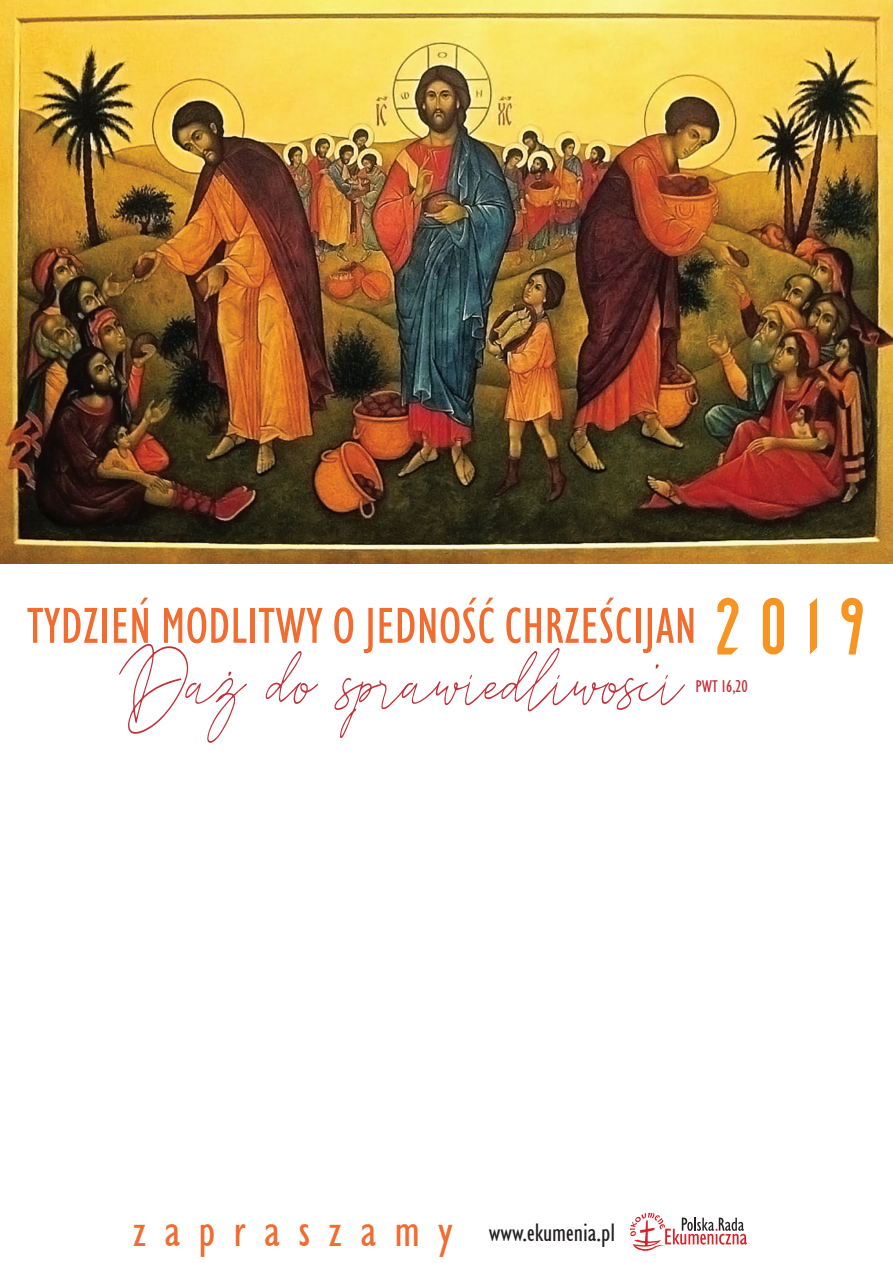
<style>
.page{position:relative;width:893px;height:1263px;background:#fff}
.page>*{position:absolute;margin:0;border:0;box-sizing:border-box;transform-origin:0 0}
.t1{font:85.8px "Reman";color:#c32e37}
.t2{font:81px "POGO Display";color:#f79524}
.t3{font:68.55px "Reman";color:#c32e37}
.t4{font:68.55px "Reman";color:#bd3728}
.t5{font:condensed 51px "Humanist 521 BT";color:#f06c30}
.t6{font:condensed 46.65px "Humanist 521 BT";letter-spacing:.39em;color:#f06c30}
.t7{font:condensed 25.5px "Humanist 521 BT";color:#231f20}
.t8{font:condensed 17.1px "Humanist 521 BT";color:#c32e37}
.s1{font-family:"Humanist 521 BT";font-stretch:condensed;font-size:51px;color:#f06c30}
</style>
<div class="page">
<svg style="left:630px;top:1212px;width:117px;height:39px"></svg>
<img style="left:0;top:0;width:893px;height:563px">
<p class="t5" style="left:27px;top:596px;width:649px">TYDZIENĆ MODLITWY O JEDNOSĆ CHRZESCIJA</p>
<p class="t5" style="left:461px;top:596px;width:19px">Ć</p>
<h2 class="t2" style="left:598px;top:590px;width:278px"><span class="s1">Ć N</span> 2019</h2>
<h1 class="t1" style="left:119px;top:628px;width:566px">Daz do sprawiedliwosci</h1>
<h3 class="t4" style="left:651px;top:607px;width:16px">,</h3>
<h3 class="t3" style="left:224px;top:614px;width:16px">,</h3>
<p class="t8" style="left:695px;top:677px;width:54px">PWT 16,20</p>
<p class="t6" style="left:133px;top:1203px;width:322px">zapraszamy</p>
<p class="t7" style="left:489px;top:1218px;width:128px">www.ekumenia.pl</p>
</div>
